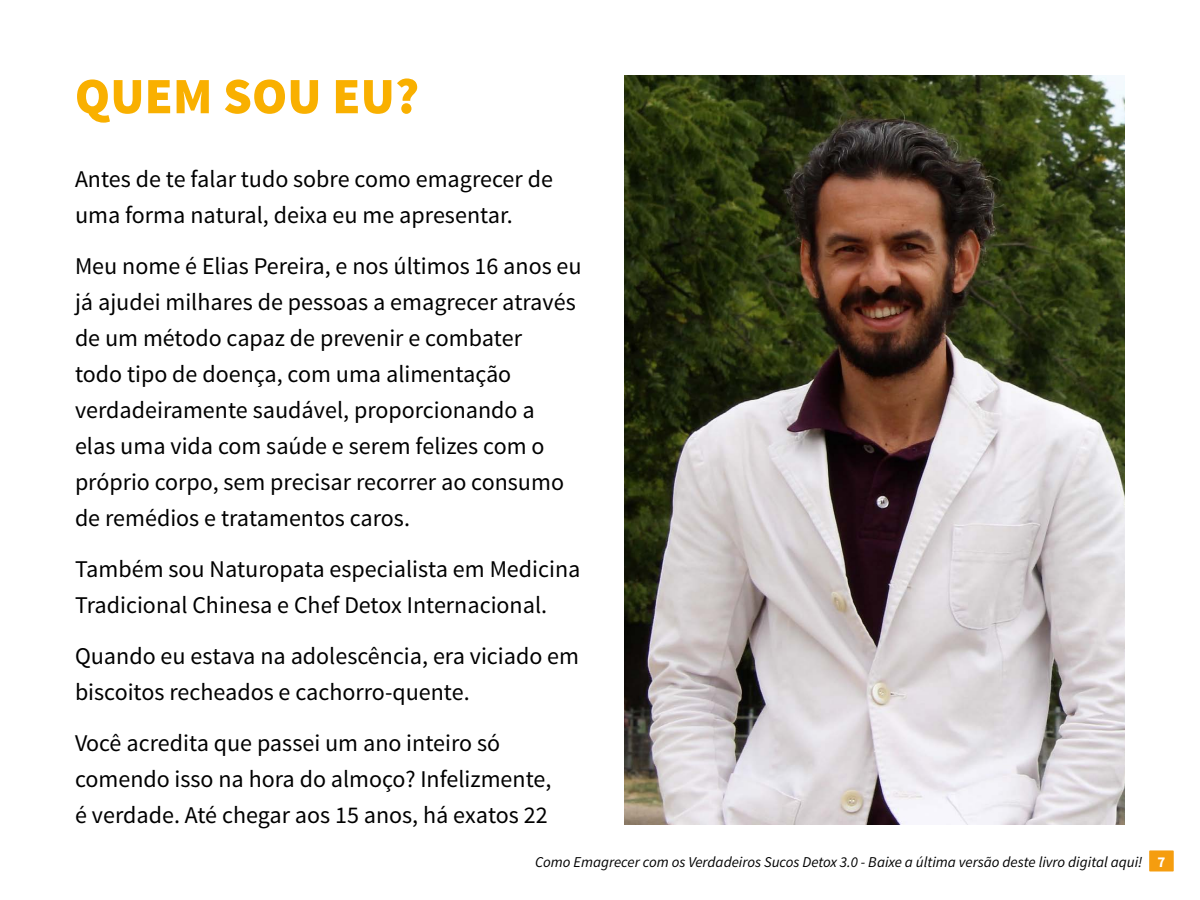
<style>
.page{position:relative;width:1200px;height:900px;background:#fff}
.page>*{position:absolute;margin:0;border:0;box-sizing:border-box;transform-origin:0 0}
.t1{font:900 51px "Source Sans Pro";color:#f9b000}
.t2{font:24px/36px "Source Sans Pro";color:#000}
.t3{font:italic 15px "Source Sans Pro";color:#000}
.s1{font-weight:700;font-style:normal;color:#fff}
</style>
<div class="page">
<img style="left:624px;top:75px;width:501px;height:750px">
<div style="left:1149px;top:850px;width:25px;height:21px;background:#f59d0f"></div>
<h1 class="t1" style="left:75px;top:63px;width:346px">QUEM SOU EU?</h1>
<p class="t2" style="left:75px;top:161px;width:480px">Antes de te falar tudo sobre como emagrecer de uma forma natural, deixa eu me apresentar.</p>
<p class="t2" style="left:75px;top:248px;width:508px">Meu nome é Elias Pereira, e nos últimos 16 anos eu já ajudei milhares de pessoas a emagrecer através de um método capaz de prevenir e combater<br>todo tipo de doença, com uma alimentação verdadeiramente saudável, proporcionando a<br>elas uma vida com saúde e serem felizes com o próprio corpo, sem precisar recorrer ao consumo de remédios e tratamentos caros.</p>
<p class="t2" style="left:75px;top:551px;width:507px">Também sou Naturopata especialista em Medicina<br>Tradicional Chinesa e Chef Detox Internacional.</p>
<p class="t2" style="left:75px;top:638px;width:506px">Quando eu estava na adolescência, era viciado em biscoitos recheados e cachorro-quente.</p>
<p class="t2" style="left:75px;top:725px;width:478px">Você acredita que passei um ano inteiro só comendo isso na hora do almoço? Infelizmente, é verdade. Até chegar aos 15 anos, há exatos 22</p>
<p class="t3" style="left:535px;top:852px;width:632px">Como Emagrecer com os Verdadeiros Sucos Detox 3.0 - Baixe a última versão deste livro digital aqui! <span class="s1">7</span></p>
</div>
